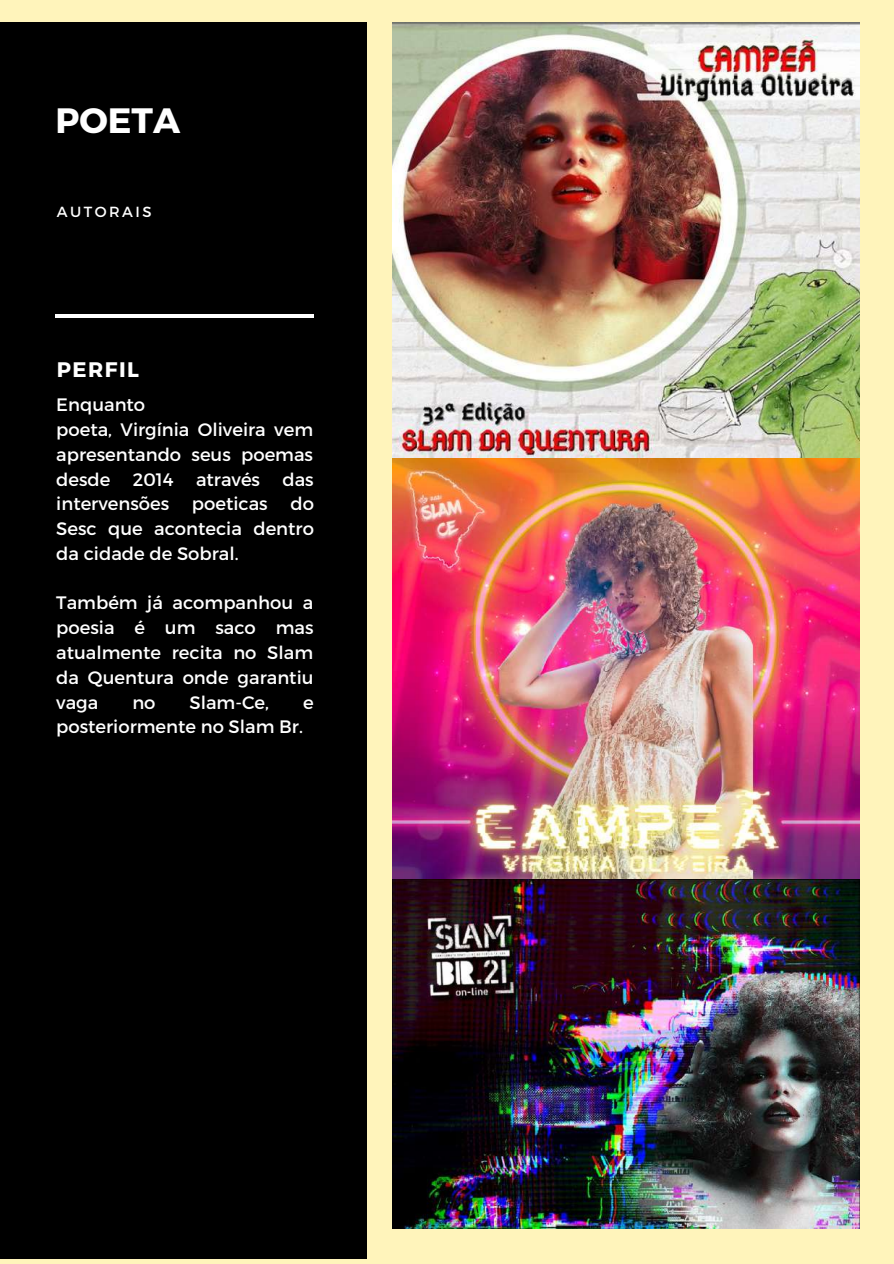
<style>
.page{position:relative;width:894px;height:1264px;background:#fff}
.page>*{position:absolute;margin:0;border:0;box-sizing:border-box;transform-origin:0 0}
.t1{font:700 35.25px "Montserrat";color:#fff}
.t2{font:700 21px "Montserrat";letter-spacing:.07em;color:#fff}
.t3{font:18px/24.8px "Montserrat";color:#fff;text-align:justify}
.t4{font:14.7px "Montserrat";letter-spacing:.17em;color:#fff}
</style>
<div class="page">
<div style="left:0;top:0;width:893px;height:1263px;background:#fff4bb"></div>
<div style="left:0;top:22px;width:367px;height:1237px;background:#000"></div>
<hr style="left:55px;top:314px;width:258px;height:3px;background:#fff">
<img style="left:392px;top:22px;width:466px;height:1206px">
<h1 class="t1" style="left:55px;top:98px;width:126px">POETA</h1>
<p class="t4" style="left:57px;top:202px;width:96px">AUTORAIS</p>
<p class="t2" style="left:57px;top:355px;width:84px">PERFIL</p>
<p class="t3" style="left:56px;top:391px;width:259px;text-align:left">Enquanto<br>poeta, Virgínia Oliveira vem apresentando seus poemas desde 2014 através das intervensões</p>
<p class="t3" style="left:192px;top:490px;width:77px">poeticas</p>
<p class="t3" style="left:56px;top:490px;width:259px;text-indent:234px">do Sesc que acontecia dentro da cidade de Sobral.</p>
<p class="t3" style="left:56px;top:589px;width:259px">Também já acompanhou a poesia é um saco mas atualmente recita no Slam da Quentura onde garantiu vaga</p>
<p class="t3" style="left:132px;top:689px;width:25px">no</p>
<p class="t3" style="left:189px;top:689px;width:81px">Slam-Ce,</p>
<p class="t3" style="left:303px;top:689px;width:12px">e</p>
<p class="t3" style="left:56px;top:713px;width:248px">posteriormente no Slam Br.</p>
</div>
